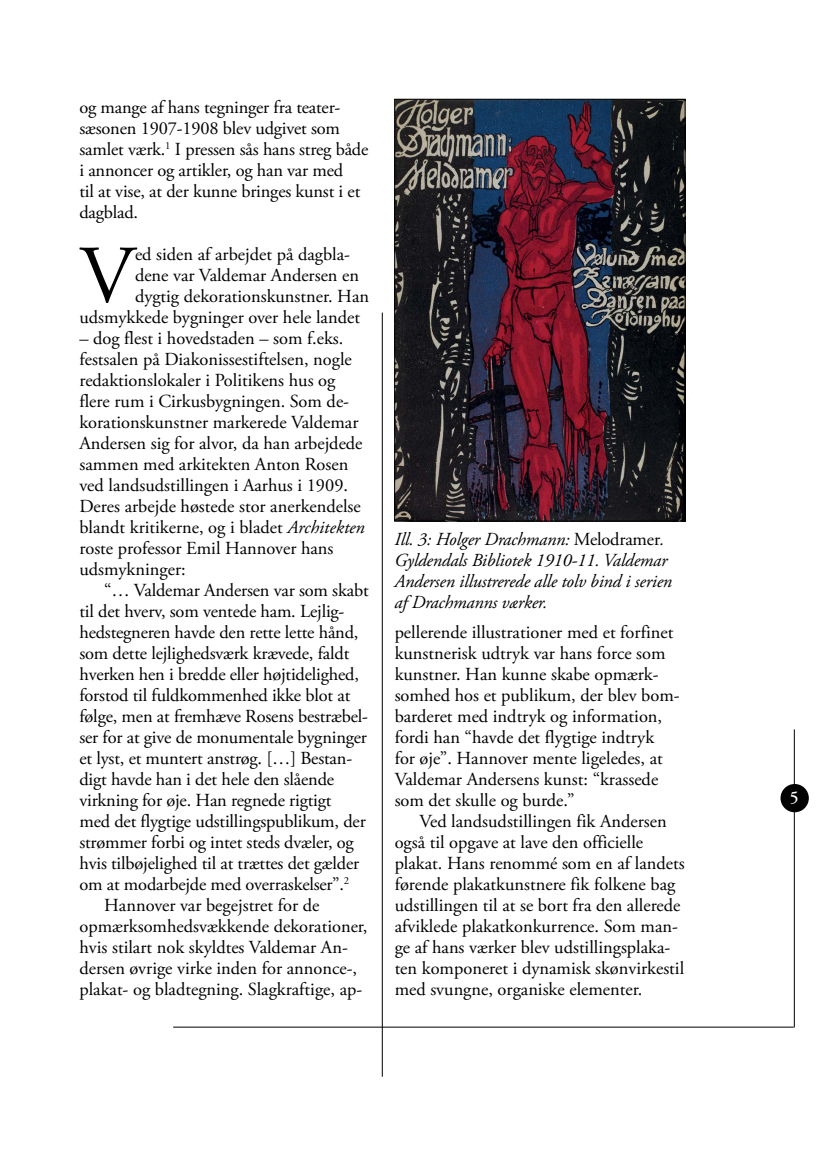
<style>
.page{position:relative;width:834px;height:1176px;background:#fff}
.page>*{position:absolute;margin:0;border:0;box-sizing:border-box;transform-origin:0 0}
.t1{font:81.73px "Adobe Garamond Pro";color:#000}
.t2{font:18.38px/21px "Adobe Garamond Pro";color:#000}
.t3{font:italic 18.38px/21px "Adobe Garamond Pro";letter-spacing:-.01em;color:#000}
.t4{font:600 17.5px "Adobe Garamond Pro";color:#fff}
.s1{font-style:italic}
.s2{font-style:normal}
</style>
<div class="page">
<hr style="left:173px;top:1027px;width:620px;height:1px;background:#000">
<hr style="left:793px;top:729px;width:1px;height:298px;background:#000">
<hr style="left:382px;top:313px;width:1px;height:763px;background:#000">
<div style="left:780px;top:784px;width:28px;height:28px;background:#000;border-radius:50%"></div>
<img style="left:396px;top:101px;width:287px;height:418px">
<div style="left:394px;top:99px;width:291px;height:422px;border:1px solid #000"></div>
<p class="t2" style="left:79px;top:97px;width:290px">og mange af hans tegninger fra teater&shy;sæsonen 1907-1908 blev udgivet som samlet værk.<sup>1</sup> I pressen sås hans streg både i annoncer og artikler, og han var med<br>til at vise, at der kunne bringes kunst i et dagblad.</p>
<h1 class="t1" style="left:80px;top:227px;width:57px">V</h1>
<p class="t2" style="left:135px;top:244px;width:216px">ed siden af arbejdet på dagbla-</p>
<p class="t2" style="left:135px;top:265px;width:225px">dene var Valdemar Andersen en</p>
<p class="t2" style="left:135px;top:286px;width:235px">dygtig dekorationskunstner. Han</p>
<p class="t2" style="left:79px;top:307px;width:282px">udsmykkede bygninger over hele landet</p>
<p class="t2" style="left:79px;top:328px;width:287px">– dog flest i hovedstaden – som f.eks. festsalen på Diakonissestiftelsen, nogle redaktionslokaler i Politikens hus og flere rum i Cirkusbygningen. Som de&shy;korationskunstner markerede Valdemar Andersen sig for alvor, da han arbejdede sammen med arkitekten Anton Rosen ved landsudstillingen i Aarhus i 1909.<br>Deres arbejde høstede stor anerkendelse blandt kritikerne, og i bladet <span class="s1">Architekten </span>roste professor Emil Hannover hans udsmykninger:</p>
<p class="t2" style="left:104px;top:580px;width:266px">“… Valdemar Andersen var som skabt</p>
<p class="t2" style="left:79px;top:601px;width:266px">til det hverv, som ventede ham. Lejlig-</p>
<p class="t2" style="left:79px;top:622px;width:280px">hedstegneren havde den rette lette hånd,</p>
<p class="t2" style="left:79px;top:643px;width:271px">som dette lejlighedsværk krævede, faldt</p>
<p class="t2" style="left:79px;top:664px;width:281px">hverken hen i bredde eller højtidelighed,</p>
<p class="t2" style="left:79px;top:685px;width:272px">forstod til fuldkommenhed ikke blot at</p>
<p class="t2" style="left:79px;top:706px;width:290px">følge, men at fremhæve Rosens bestræbel-</p>
<p class="t2" style="left:79px;top:727px;width:289px">ser for at give de monumentale bygninger</p>
<p class="t2" style="left:79px;top:748px;width:274px">et lyst, et muntert anstrøg. […] Bestan-</p>
<p class="t2" style="left:79px;top:769px;width:256px">digt havde han i det hele den slående</p>
<p class="t2" style="left:79px;top:790px;width:253px">virkning for øje. Han regnede rigtigt</p>
<p class="t2" style="left:79px;top:811px;width:288px">med det flygtige udstillingspublikum, der</p>
<p class="t2" style="left:79px;top:832px;width:276px">strømmer forbi og intet steds dvæler, og</p>
<p class="t2" style="left:79px;top:853px;width:281px">hvis tilbøjelighed til at trættes det gælder</p>
<p class="t2" style="left:79px;top:874px;width:271px">om at modarbejde med overraskelser”.<sup>2</sup></p>
<p class="t2" style="left:104px;top:895px;width:216px">Hannover var begejstret for de</p>
<p class="t2" style="left:79px;top:916px;width:289px">opmærksomhedsvækkende dekorationer,</p>
<p class="t2" style="left:79px;top:937px;width:270px">hvis stilart nok skyldtes Valdemar An-</p>
<p class="t2" style="left:79px;top:958px;width:279px">dersen øvrige virke inden for annonce-,</p>
<p class="t2" style="left:79px;top:979px;width:284px">plakat- og bladtegning. Slagkraftige, ap-</p>
<p class="t3" style="left:394px;top:529px;width:279px">Ill. 3: Holger Drachmann: <span class="s2">Melodramer</span>.<br>Gyldendals Bibliotek 1910-11. Valdemar Andersen illustrerede alle tolv bind i serien af Drachmanns værker.</p>
<p class="t2" style="left:394px;top:622px;width:286px">pellerende illustrationer med et forfinet kunstnerisk udtryk var hans force som kunstner. Han kunne skabe opmærk&shy;somhed hos et publikum, der blev bom&shy;barderet med indtryk og information, fordi han “havde det flygtige indtryk<br>for øje”. Hannover mente ligeledes, at Valdemar Andersens kunst: “krassede som det skulle og burde.”</p>
<p class="t2" style="left:394px;top:811px;width:291px;text-indent:25px">Ved landsudstillingen fik Andersen også til opgave at lave den officielle plakat. Hans renommé som en af landets førende plakatkunstnere fik folkene bag udstillingen til at se bort fra den allerede afviklede plakatkonkurrence. Som man&shy;ge af hans værker blev udstillingsplaka&shy;ten komponeret i dynamisk skønvirkestil med svungne, organiske elementer.</p>
<p class="t4" style="left:789px;top:787px;width:10px">5</p>
</div>
